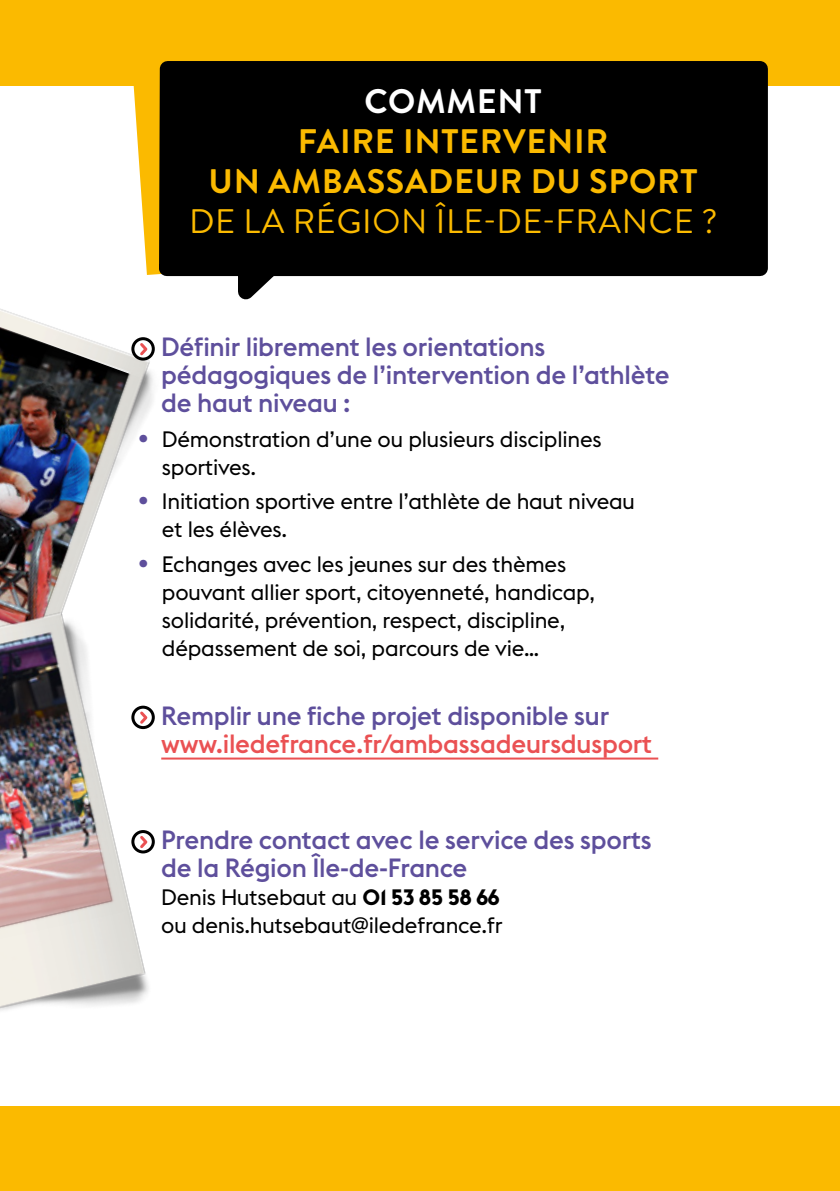
<style>
.page{position:relative;width:840px;height:1191px;background:#fff}
.page>*{position:absolute;margin:0;border:0;box-sizing:border-box;transform-origin:0 0}
.t1{font:700 34px/40px "Brandon Grotesque";letter-spacing:.02em;color:#fbba00;text-align:center}
.t2{font:34px "Brandon Grotesque";letter-spacing:.02em;color:#fbba00}
.t3{font:700 34px "Brandon Grotesque";letter-spacing:.02em;color:#fff}
.t4{font:500 26px/28px "Euclid Flex";letter-spacing:-.01em;color:#5e4f9c}
.t5{font:500 26px "Euclid Flex";letter-spacing:-.01em;color:#ea5153}
.t6{font:22px/28px "Euclid Flex";letter-spacing:-.01em;color:#000}
.s1{font-weight:500;font-size:28px;color:#5e4f9c}
.s2{font-weight:700}
</style>
<div class="page">
<div style="left:0;top:0;width:839px;height:1191px;background:#fbba00"></div>
<div style="left:0;top:86px;width:839px;height:1020px;background:#fff"></div>
<svg style="left:133px;top:86px;width:18px;height:189px;fill:#fbba00"></svg>
<svg style="left:151px;top:61px;width:617px;height:239px;background:#191816"></svg>
<img style="left:0;top:276px;width:205px;height:295px">
<hr style="left:161px;top:757px;width:497px;height:2px;background:#ea5153">
<div style="left:131px;top:337px;width:24px;height:23px;border:3px solid #000;border-radius:50%"></div>
<svg style="left:137px;top:340px;width:13px;height:18px"></svg>
<img style="left:0;top:571px;width:205px;height:440px">
<h1 class="t3" style="left:364px;top:77px;width:179px">COMMENT</h1>
<h1 class="t1" style="left:208px;top:121px;width:490px">FAIRE INTERVENIR<br>UN AMBASSADEUR DU SPORT</h1>
<h1 class="t2" style="left:189px;top:197px;width:529px">DE LA RÉGION ÎLE-DE-FRANCE ?</h1>
<p class="t4" style="left:161px;top:333px;width:510px">Définir librement les orientations pédagogiques de l’intervention de l’athlète de haut niveau :</p>
<p class="t6" style="left:162px;top:425px;width:441px;text-indent:-24px"><span class="s1">•</span> Démonstration d’une ou plusieurs disciplines sportives.</p>
<p class="t6" style="left:162px;top:488px;width:474px;text-indent:-24px"><span class="s1">•</span> Initiation sportive entre l’athlète de haut niveau et les élèves.</p>
<p class="t6" style="left:162px;top:550px;width:434px;text-indent:-24px"><span class="s1">•</span> Echanges avec les jeunes sur des thèmes pouvant allier sport, citoyenneté, handicap, solidarité, prévention, respect, discipline, dépassement de soi, parcours de vie…</p>
<p class="t4" style="left:161px;top:701px;width:449px">Remplir une fiche projet disponible sur</p>
<p class="t5" style="left:161px;top:728px;width:492px">www.iledefrance.fr/ambassadeursdusport</p>
<p class="t4" style="left:161px;top:826px;width:491px">Prendre contact avec le service des sports de la Région Île-de-France</p>
<p class="t6" style="left:161px;top:883px;width:343px">Denis Hutsebaut au <span class="s2">01 53 85 58 66 </span>ou denis.hutsebaut@iledefrance.fr</p>
</div>
